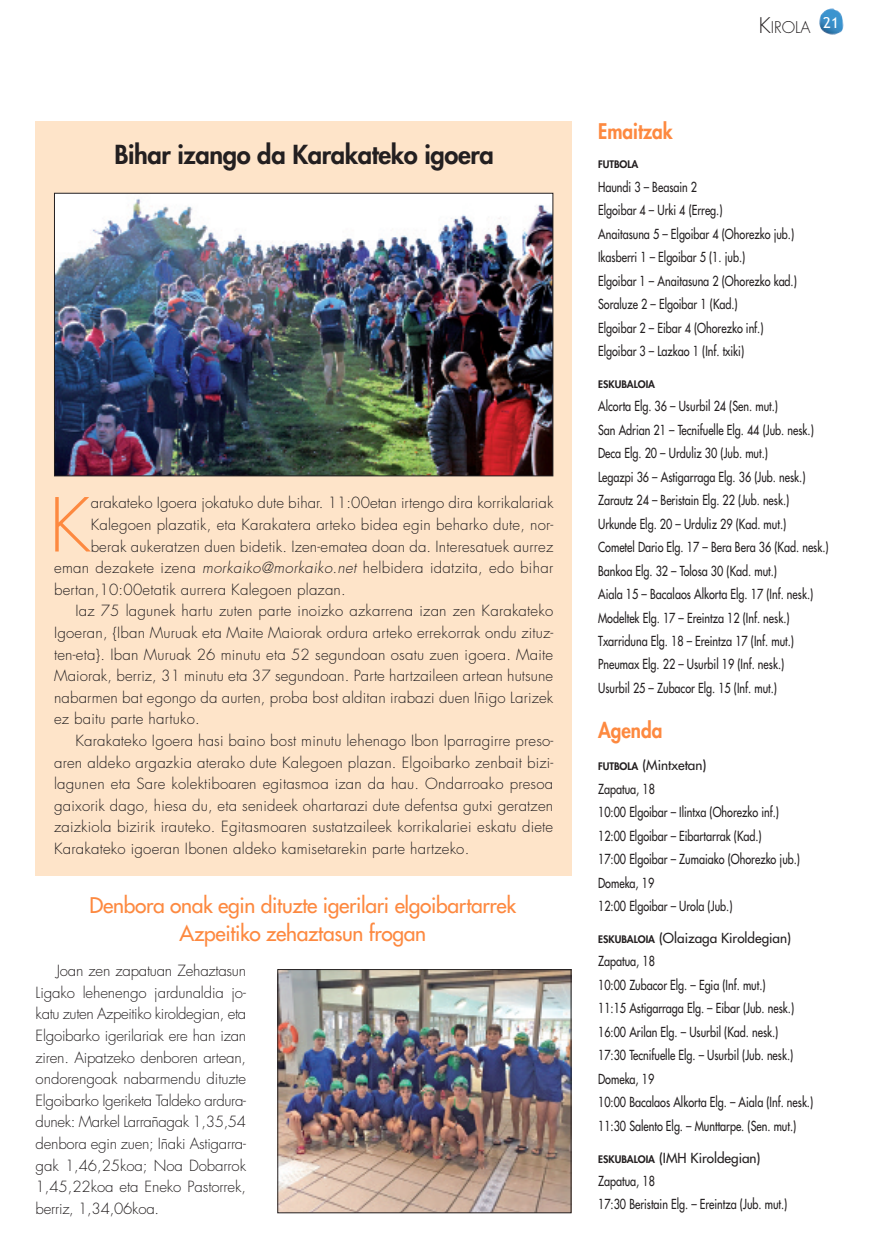
<style>
.page{position:relative;width:877px;height:1247px;background:#fff}
.page>*{position:absolute;margin:0;border:0;box-sizing:border-box;transform-origin:0 0}
.t1{font:300 72.3px "Futura";color:#fd8940}
.t2{font:800 25.5px "Futura";letter-spacing:-.015em;color:#231f20}
.t3{font:21px/28.5px "Futura";letter-spacing:-.015em;color:#fd8940;text-align:center}
.t4{font:800 21px "Futura";color:#fd8940;scale:.9 1}
.t5{font:300 15.75px "Futura";color:#231f20}
.t6{font:300 15px/21.6px "Futura";letter-spacing:.015em;color:#231f20;text-align:justify}
.t7{font:13.5px/23.4px "Futura";color:#231f20;scale:.8 1}
.t8{font:13.5px/23.4px "Futura";color:#231f20}
.t9{font:800 10.2px "Futura";color:#231f20}
.s1{font-style:italic}
.s2{font-size:21px}
.s3{font-weight:800;font-size:10.2px}
</style>
<div class="page">
<img style="left:819px;top:8px;width:24px;height:27px">
<div style="left:36px;top:121px;width:536px;height:755px;background:#fee4c9"></div>
<img style="left:56px;top:195px;width:495px;height:279px">
<div style="left:54px;top:193px;width:499px;height:283px;border:1px solid #231f20"></div>
<img style="left:279px;top:971px;width:290px;height:240px">
<div style="left:277px;top:969px;width:294px;height:244px;border:1px solid #231f20"></div>
<h2 class="t2" style="left:114px;top:143px;width:381px">Bihar izango da Karakateko igoera</h2>
<h1 class="t1" style="left:49px;top:492px;width:43px">K</h1>
<p class="t6" style="left:91px;top:493px;width:464px">arakateko Igoera jokatuko dute bihar. 11:00etan irtengo dira korrikalariak</p>
<p class="t6" style="left:91px;top:515px;width:464px">Kalegoen plazatik, eta Karakatera arteko bidea egin beharko dute, nor-</p>
<p class="t6" style="left:91px;top:536px;width:464px">berak aukeratzen duen bidetik. Izen-ematea doan da. Interesatuek aurrez</p>
<p class="t6" style="left:54px;top:558px;width:501px">eman dezakete izena <span class="s1">morkaiko@morkaiko.net</span> helbidera idatzita, edo bihar</p>
<p class="t6" style="left:54px;top:580px;width:293px">bertan,10:00etatik aurrera Kalegoen plazan.</p>
<p class="t6" style="left:75px;top:601px;width:479px">Iaz 75 lagunek hartu zuten parte inoizko azkarrena izan zen Karakateko</p>
<p class="t6" style="left:54px;top:623px;width:501px">Igoeran, {Iban Muruak eta Maite Maiorak ordura arteko errekorrak ondu zituz-</p>
<p class="t6" style="left:54px;top:644px;width:501px">ten-eta}. Iban Muruak 26 minutu eta 52 segundoan osatu zuen igoera. Maite</p>
<p class="t6" style="left:54px;top:666px;width:501px">Maiorak, berriz, 31 minutu eta 37 segundoan. Parte hartzaileen artean hutsune</p>
<p class="t6" style="left:54px;top:688px;width:501px">nabarmen bat egongo da aurten, proba bost alditan irabazi duen Iñigo Larizek</p>
<p class="t6" style="left:54px;top:709px;width:147px">ez baitu parte hartuko.</p>
<p class="t6" style="left:75px;top:731px;width:480px">Karakateko Igoera hasi baino bost minutu lehenago Ibon Iparragirre preso-</p>
<p class="t6" style="left:54px;top:752px;width:501px">aren aldeko argazkia aterako dute Kalegoen plazan. Elgoibarko zenbait bizi-</p>
<p class="t6" style="left:54px;top:774px;width:501px">lagunen eta Sare kolektiboaren egitasmoa izan da hau. Ondarroako presoa</p>
<p class="t6" style="left:54px;top:796px;width:501px">gaixorik dago, hiesa du, eta senideek ohartarazi dute defentsa gutxi geratzen</p>
<p class="t6" style="left:54px;top:817px;width:501px">zaizkiola bizirik irauteko. Egitasmoaren sustatzaileek korrikalariei eskatu diete</p>
<p class="t6" style="left:54px;top:839px;width:417px">Karakateko igoeran Ibonen aldeko kamisetarekin parte hartzeko.</p>
<h3 class="t3" style="left:89px;top:892px;width:428px">Denbora onak egin dituzte igerilari elgoibartarrek<br>Azpeitiko zehaztasun frogan</h3>
<p class="t6" style="left:36px;top:961px;width:212px;text-indent:21px">Joan zen zapatuan Zehaztasun Ligako lehenengo jardunaldia jo&shy;katu zuten Azpeitiko kiroldegian, eta Elgoibarko igerilariak ere han izan ziren. Aipatzeko denboren artean, ondorengoak nabarmendu dituzte Elgoibarko Igeriketa Taldeko ardura&shy;dunek: Markel Larrañagak 1,35,54 denbora egin zuen; Iñaki Astigarra&shy;gak 1,46,25koa; Noa Dobarrok 1,45,22koa eta Eneko Pastorrek, berriz, 1,34,06koa.</p>
<p class="t5" style="left:759px;top:20px;width:81px"><span class="s2">K</span>IROLA <sup>21</sup></p>
<h3 class="t4" style="left:598px;top:121px;width:85px">Emaitzak</h3>
<p class="t9" style="left:598px;top:160px;width:42px">FUTBOLA</p>
<p class="t7" style="left:598px;top:176px;width:250px">Haundi 3 – Beasain 2<br>Elgoibar 4 – Urki 4 (Erreg.)<br>Anaitasuna 5 – Elgoibar 4 (Ohorezko jub.)<br>Ikasberri 1 – Elgoibar 5 (1. jub.)<br>Elgoibar 1 – Anaitasuna 2 (Ohorezko kad.)<br>Soraluze 2 – Elgoibar 1 (Kad.)<br>Elgoibar 2 – Eibar 4 (Ohorezko inf.)<br>Elgoibar 3 – Lazkao 1 (Inf. txiki)</p>
<p class="t9" style="left:598px;top:379px;width:59px">ESKUBALOIA</p>
<p class="t7" style="left:598px;top:396px;width:290px">Alcorta Elg. 36 – Usurbil 24 (Sen. mut.)<br>San Adrian 21 – Tecnifuelle Elg. 44 (Jub. nesk.)<br>Deca Elg. 20 – Urduliz 30 (Jub. mut.)<br>Legazpi 36 – Astigarraga Elg. 36 (Jub. nesk.)<br>Zarautz 24 – Beristain Elg. 22 (Jub. nesk.)<br>Urkunde Elg. 20 – Urduliz 29 (Kad. mut.)<br>Cometel Dario Elg. 17 – Bera Bera 36 (Kad. nesk.)<br>Bankoa Elg. 32 – Tolosa 30 (Kad. mut.)<br>Aiala 15 – Bacalaos Alkorta Elg. 17 (Inf. nesk.)<br>Modeltek Elg. 17 – Ereintza 12 (Inf. nesk.)<br>Txarriduna Elg. 18 – Ereintza 17 (Inf. mut.)<br>Pneumax Elg. 22 – Usurbil 19 (Inf. nesk.)<br>Usurbil 25 – Zubacor Elg. 15 (Inf. mut.)</p>
<h3 class="t4" style="left:598px;top:720px;width:73px">Agenda</h3>
<p class="t8" style="left:598px;top:754px;width:203px"><span class="s3">FUTBOLA</span> (Mintxetan)<br>Zapatua, 18<br>10:00 Elgoibar – Ilintxa (Ohorezko inf.)<br>12:00 Elgoibar – Eibartarrak (Kad.)<br>17:00 Elgoibar – Zumaiako (Ohorezko jub.)<br>Domeka, 19<br>12:00 Elgoibar – Urola (Jub.)</p>
<p class="t8" style="left:598px;top:927px;width:217px"><span class="s3">ESKUBALOIA</span> (Olaizaga Kiroldegian)<br>Zapatua, 18<br>10:00 Zubacor Elg. – Egia (Inf. mut.)<br>11:15 Astigarraga Elg. – Eibar (Jub. nesk.)<br>16:00 Arilan Elg. – Usurbil (Kad. nesk.)<br>17:30 Tecnifuelle Elg. – Usurbil (Jub. nesk.)<br>Domeka, 19<br>10:00 Bacalaos Alkorta Elg. – Aiala (Inf. nesk.)<br>11:30 Salento Elg. – Munttarpe. (Sen. mut.)</p>
<p class="t8" style="left:598px;top:1147px;width:191px"><span class="s3">ESKUBALOIA</span> (IMH Kiroldegian)<br>Zapatua, 18<br>17:30 Beristain Elg. – Ereintza (Jub. mut.)</p>
</div>
